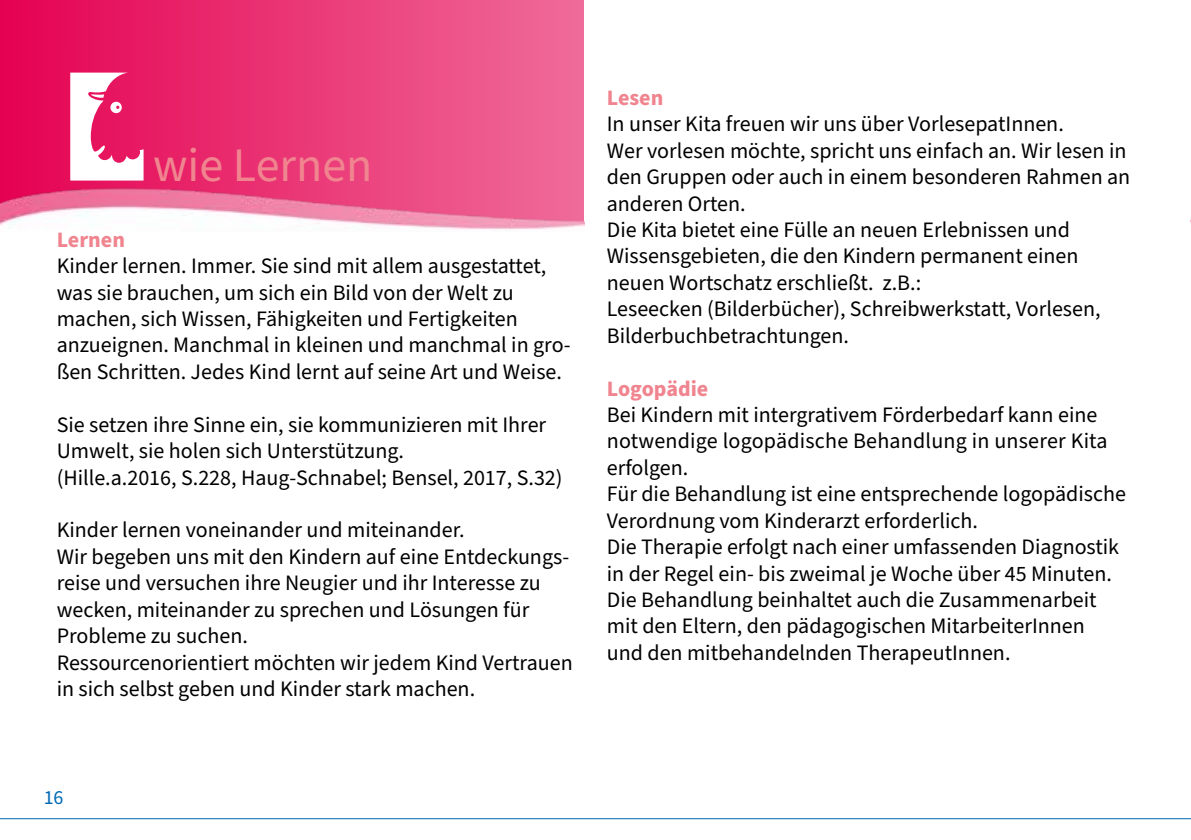
<style>
.page{position:relative;width:1191px;height:840px;background:#fff}
.page>*{position:absolute;margin:0;border:0;box-sizing:border-box;transform-origin:0 0}
.t1{font:160px "Critter Std";color:#fff}
.t2{font:48px "Source Sans Pro";color:#f08590}
.t3{font:22px/26.4px "Source Sans Pro";color:#000}
.t4{font:700 22px "Source Sans Pro";color:#f08590}
.t5{font:20px "Source Sans Pro";color:#0069b4}
</style>
<div class="page">
<hr style="left:0;top:817px;width:1191px;height:1px;background:#0069b4">
<img style="left:0;top:0;width:584px;height:230px">
<h1 class="t1" style="left:56px;top:30px;width:98px">L</h1>
<h2 class="t2" style="left:153px;top:132px;width:221px">wie Lernen</h2>
<p class="t4" style="left:57px;top:224px;width:70px">Lernen</p>
<p class="t3" style="left:57px;top:253px;width:515px">Kinder lernen. Immer. Sie sind mit allem ausgestattet, was sie brauchen, um sich ein Bild von der Welt zu machen, sich Wissen, Fähigkeiten und Fertigkeiten anzueignen. Manchmal in kleinen und manchmal in gro&shy;ßen Schritten. Jedes Kind lernt auf seine Art und Weise.</p>
<p class="t3" style="left:57px;top:411px;width:507px">Sie setzen ihre Sinne ein, sie kommunizieren mit Ihrer<br>Umwelt, sie holen sich Unterstützung.<br>(Hille.a.2016, S.228, Haug-Schnabel; Bensel, 2017, S.32)</p>
<p class="t3" style="left:57px;top:517px;width:517px">Kinder lernen voneinander und miteinander.<br>Wir begeben uns mit den Kindern auf eine Entdeckungs&shy;reise und versuchen ihre Neugier und ihr Interesse zu wecken, miteinander zu sprechen und Lösungen für Probleme zu suchen.<br>Ressourcenorientiert möchten wir jedem Kind Vertrauen in sich selbst geben und Kinder stark machen.</p>
<p class="t4" style="left:607px;top:82px;width:58px">Lesen</p>
<p class="t3" style="left:607px;top:111px;width:525px">In unser Kita freuen wir uns über VorlesepatInnen.<br>Wer vorlesen möchte, spricht uns einfach an. Wir lesen in den Gruppen oder auch in einem besonderen Rahmen an anderen Orten.<br>Die Kita bietet eine Fülle an neuen Erlebnissen und Wissensgebieten, die den Kindern permanent einen neuen Wortschatz erschließt. z.B.:<br>Leseecken (Bilderbücher), Schreibwerkstatt, Vorlesen, Bilderbuchbetrachtungen.</p>
<p class="t4" style="left:607px;top:373px;width:103px">Logopädie</p>
<p class="t3" style="left:607px;top:402px;width:521px">Bei Kindern mit intergrativem Förderbedarf kann eine notwendige logopädische Behandlung in unserer Kita erfolgen.<br>Für die Behandlung ist eine entsprechende logopädische Verordnung vom Kinderarzt erforderlich.<br>Die Therapie erfolgt nach einer umfassenden Diagnostik in der Regel ein- bis zweimal je Woche über 45 Minuten.<br>Die Behandlung beinhaltet auch die Zusammenarbeit mit den Eltern, den pädagogischen MitarbeiterInnen und den mitbehandelnden TherapeutInnen.</p>
<p class="t5" style="left:44px;top:783px;width:21px">16</p>
</div>
